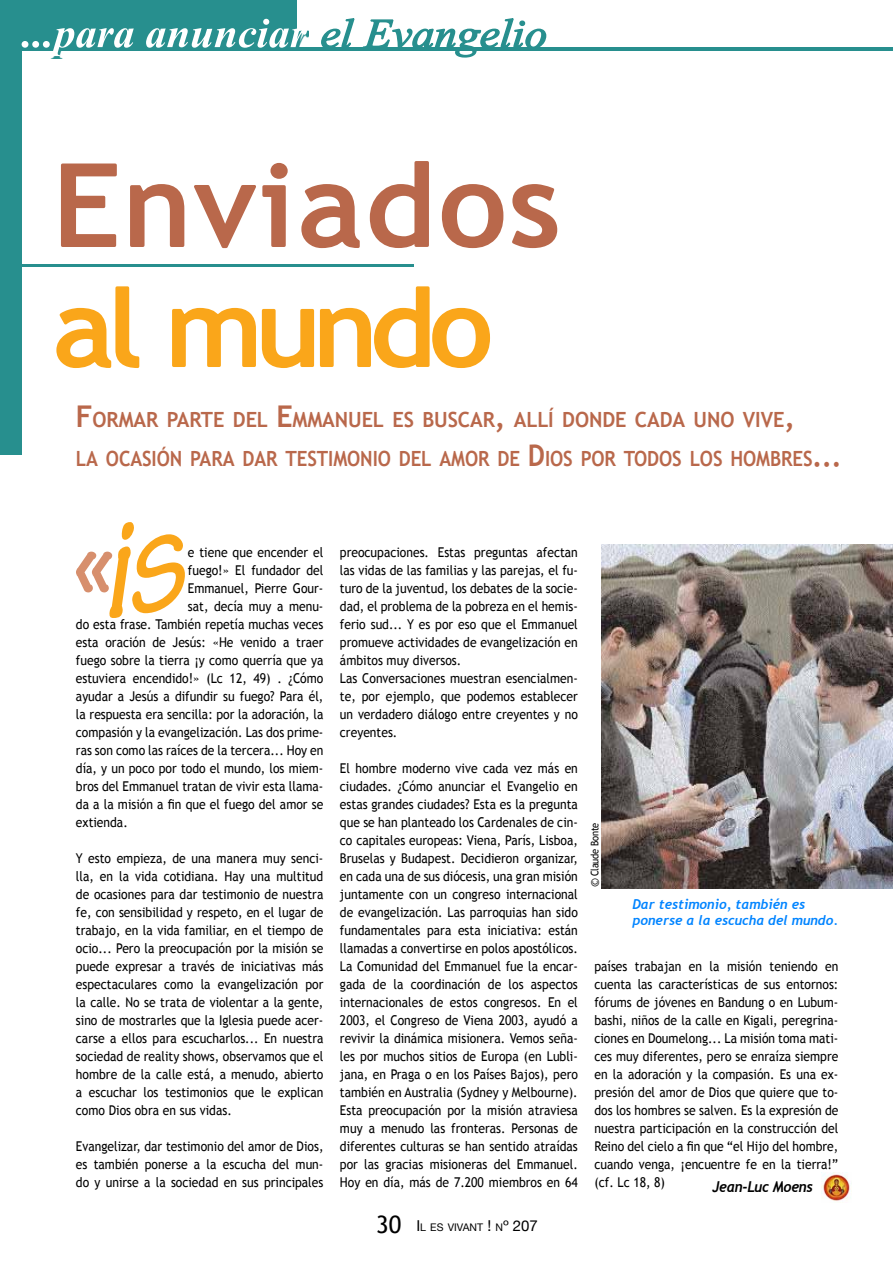
<style>
.page{position:relative;width:893px;height:1263px;background:#fff}
.page>*{position:absolute;margin:0;border:0;box-sizing:border-box;transform-origin:0 0}
.t1{font:112.5px "Trebuchet MS";letter-spacing:.03em;color:#b9684b;scale:1.1 1}
.t2{font:105.3px "Trebuchet MS";letter-spacing:-.05em;color:#faa61a;scale:1.1 1}
.t3{font:700 condensed 97.2px "Tekton Pro";color:#d78f6d}
.t4{font:700 51.9px "Vijaya";color:#fff}
.t5{font:700 21px/39px "Trebuchet MS";letter-spacing:-.005em;color:#b9684b;scale:.96 1}
.t6{font:italic 700 15px "Trebuchet";letter-spacing:-.02em;color:#000;scale:.94 1}
.t7{font:13.5px/18px "Trebuchet MS";color:#000;text-align:justify;scale:.9 1}
.t8{font:italic 700 13.5px/16.2px "Trebuchet";color:#0084ff}
.t9{font:10.5px "Helvetica Neue";color:#000}
.t10{font:10.5px "Trebuchet MS";letter-spacing:-.02em;color:#000;scale:.89 1}
.s1{font-weight:400;color:#278f8e}
.s2{font-size:30px}
.s3{font-style:italic;font-stretch:normal;font-size:118.8px;color:#faa61a}
.s4{font-family:"Trebuchet MS";font-size:24px}
.s5{font-size:15px}
.s6{font-size:12px}
</style>
<div class="page">
<hr style="left:0;top:48px;width:893px;height:3px;background:#278f8e">
<div style="left:0;top:0;width:21px;height:454px;background:#278f8e"></div>
<div style="left:0;top:0;width:297px;height:50px;background:#278f8e"></div>
<svg style="left:61px;top:163px;width:56px;height:84px"></svg>
<svg style="left:130px;top:162px;width:158px;height:87px"></svg>
<svg style="left:301px;top:184px;width:59px;height:65px"></svg>
<svg style="left:369px;top:161px;width:60px;height:87px"></svg>
<svg style="left:441px;top:184px;width:117px;height:65px"></svg>
<svg style="left:56px;top:286px;width:84px;height:82px"></svg>
<svg style="left:172px;top:286px;width:318px;height:82px"></svg>
<svg style="left:320px;top:18px;width:227px;height:40px"></svg>
<svg style="left:52px;top:30px;width:257px;height:28px"></svg>
<hr style="left:0;top:265px;width:413px;height:2px;background:#278f8e">
<img style="left:601px;top:544px;width:292px;height:344px">
<img style="left:822px;top:1172px;width:29px;height:29px">
<h3 class="t4" style="left:22px;top:-8px;width:526px">...para anunciar <span class="s1">el Evangelio</span></h3>
<h1 class="t1" style="left:53px;top:139px;width:462px">Enviados</h1>
<h2 class="t2" style="left:53px;top:266px;width:400px">al mundo</h2>
<h3 class="t5" style="left:76px;top:400px;width:799px"><span class="s2">F</span>ORMAR PARTE DEL <span class="s2">E</span>MMANUEL ES BUSCAR<span class="s2">,</span> ALLÍ DONDE CADA UNO VIVE<span class="s2">,<br></span>LA OCASIÓN PARA DAR TESTIMONIO DEL AMOR DE <span class="s2">D</span>IOS POR TODOS LOS HOMBRES<span class="s2">...</span></h3>
<h3 class="t3" style="left:74px;top:512px;width:110px">«<sup>¡</sup><span class="s3">S</span></h3>
<p class="t7" style="left:188px;top:544px;width:152px">e tiene que encender el</p>
<p class="t7" style="left:188px;top:562px;width:152px">fuego!» El fundador del</p>
<p class="t7" style="left:188px;top:580px;width:152px">Emmanuel, Pierre Gour-</p>
<p class="t7" style="left:188px;top:598px;width:152px">sat, decía muy a menu-</p>
<p class="t7" style="left:76px;top:616px;width:276px">do esta frase. También repetía muchas veces</p>
<p class="t7" style="left:76px;top:634px;width:276px">esta oración de Jesús: «He venido a traer</p>
<p class="t7" style="left:76px;top:652px;width:276px">fuego sobre la tierra ¡y como querría que ya</p>
<p class="t7" style="left:76px;top:670px;width:276px">estuviera encendido!» (Lc 12, 49) . ¿Cómo</p>
<p class="t7" style="left:76px;top:688px;width:276px">ayudar a Jesús a difundir su fuego? Para él,</p>
<p class="t7" style="left:76px;top:706px;width:276px">la respuesta era sencilla: por la adoración, la</p>
<p class="t7" style="left:76px;top:724px;width:276px">compasión y la evangelización. Las dos prime-</p>
<p class="t7" style="left:76px;top:742px;width:277px">ras son como las raíces de la tercera... Hoy en</p>
<p class="t7" style="left:76px;top:760px;width:276px">día, y un poco por todo el mundo, los miem-</p>
<p class="t7" style="left:76px;top:778px;width:276px">bros del Emmanuel tratan de vivir esta llama-</p>
<p class="t7" style="left:76px;top:796px;width:276px">da a la misión a fin que el fuego del amor se</p>
<p class="t7" style="left:76px;top:814px;width:59px">extienda.</p>
<p class="t7" style="left:76px;top:850px;width:276px">Y esto empieza, de una manera muy senci&shy;lla, en la vida cotidiana. Hay una multitud de ocasiones para dar testimonio de nuestra fe, con sensibilidad y respeto, en el lugar de trabajo, en la vida familiar, en el tiempo de ocio... Pero la preocupación por la misión se puede expresar a través de iniciativas más espectaculares como la evangelización por la calle. No se trata de violentar a la gente, sino de mostrarles que la Iglesia puede acer&shy;carse a ellos para escucharlos... En nuestra sociedad de reality shows, observamos que el hombre de la calle está, a menudo, abierto a escuchar los testimonios que le explican como Dios obra en sus vidas.</p>
<p class="t7" style="left:76px;top:1138px;width:276px">Evangelizar, dar testimonio del amor de Dios, es también ponerse a la escucha del mun&shy;do y unirse a la sociedad en sus principales</p>
<p class="t7" style="left:340px;top:544px;width:266px;text-align:left">preocupaciones. Estas preguntas afectan las vidas de las familias y las parejas, el fu&shy;turo de la juventud, los debates de la socie&shy;dad, el problema de la pobreza en el hemis&shy;ferio sud... Y es por eso que el Emmanuel promueve actividades de evangelización en ámbitos muy diversos.<br>Las Conversaciones muestran esencialmen&shy;te, por ejemplo, que podemos establecer un verdadero diálogo entre creyentes y no creyentes.</p>
<p class="t7" style="left:340px;top:760px;width:266px">El hombre moderno vive cada vez más en ciudades. ¿Cómo anunciar el Evangelio en estas grandes ciudades? Esta es la pregunta que se han planteado los Cardenales de cin&shy;co capitales europeas: Viena, París, Lisboa, Bruselas y Budapest. Decidieron organizar, en cada una de sus diócesis, una gran misión juntamente con un congreso internacional de evangelización. Las parroquias han sido fundamentales para esta iniciativa: están llamadas a convertirse en polos apostólicos.<br>La Comunidad del Emmanuel fue la encar&shy;gada de la coordinación de los aspectos internacionales de estos congresos. En el 2003, el Congreso de Viena 2003, ayudó a revivir la dinámica misionera. Vemos seña&shy;les por muchos sitios de Europa (en Lubli&shy;jana, en Praga o en los Países Bajos), pero también en Australia (Sydney y Melbourne).<br>Esta preocupación por la misión atraviesa muy a menudo las fronteras. Personas de diferentes culturas se han sentido atraídas por las gracias misioneras del Emmanuel.<br>Hoy en día, más de 7.200 miembros en 64</p>
<p class="t9" style="left:376px;top:1221px;width:163px"><span class="s4">30</span> <span class="s5">I</span>L ES VIVANT <span class="s5">!</span> N<span class="s5">º 207</span></p>
<p class="t10" style="left:589px;top:887px;width:74px;rotate:-90deg"><span class="s6">©</span> Claude Bonte</p>
<p class="t8" style="left:632px;top:896px;width:207px">Dar testimonio, también es ponerse a la escucha del mundo.</p>
<p class="t7" style="left:594px;top:957px;width:273px">países trabajan en la misión teniendo en cuenta las características de sus entornos: fórums de jóvenes en Bandung o en Lubum&shy;bashi, niños de la calle en Kigali, peregrina&shy;ciones en Doumelong... La misión toma mati&shy;ces muy diferentes, pero se enraíza siempre en la adoración y la compasión. Es una ex&shy;presión del amor de Dios que quiere que to&shy;dos los hombres se salven. Es la expresión de nuestra participación en la construcción del Reino del cielo a fin que “el Hijo del hombre, cuando venga, ¡encuentre fe en la tierra!” (cf. Lc 18, 8)</p>
<p class="t6" style="left:712px;top:1177px;width:108px">Jean-Luc Moens</p>
</div>
